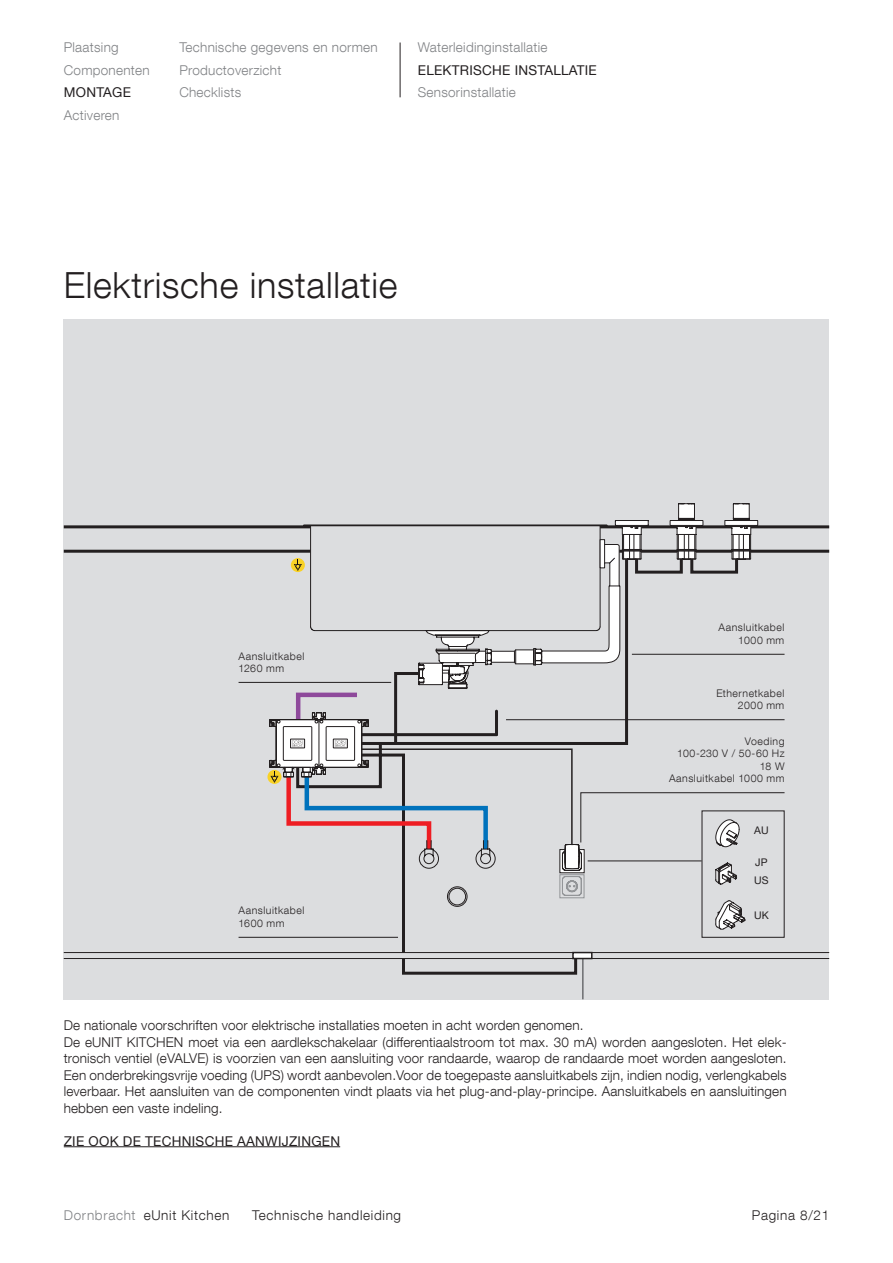
<style>
.page{position:relative;width:893px;height:1263px;background:#fff}
.page>*{position:absolute;margin:0;border:0;box-sizing:border-box;transform-origin:0 0}
.t1{font:300 36px "Helvetica Neue LT Com";letter-spacing:.02em;color:#231f20}
.t2{font:300 13.5px/16.5px "Helvetica Neue LT Com";letter-spacing:.01em;color:#231f20}
.t3{font:300 13.5px/22.5px "Helvetica Neue LT Com";letter-spacing:.02em;color:#808285}
.t4{font:13.5px "Helvetica Neue LT Com";letter-spacing:.02em;color:#231f20}
.t5{font:300 13.5px "Helvetica Neue LT Com";letter-spacing:.05em;color:#231f20}
.t6{font:300 10.5px/12.6px "Helvetica Neue LT Com";letter-spacing:.05em;color:#231f20;text-align:right}
.t7{font:10.5px/17.7px "Helvetica Neue LT Com";color:#231f20}
.s1{color:#808285}
</style>
<div class="page">
<div style="left:64px;top:319px;width:765px;height:680px;background:#dcdddf"></div>
<hr style="left:64px;top:525px;width:765px;height:3px;background:#231f20">
<hr style="left:64px;top:550px;width:765px;height:3px;background:#231f20">
<hr style="left:64px;top:958px;width:765px;height:1px;background:#231f20">
<hr style="left:64px;top:952px;width:765px;height:1px;background:#231f20">
<hr style="left:582px;top:958px;width:2px;height:41px;background:#6c6d70">
<svg style="left:579px;top:953px;width:13px;height:6px"></svg>
<svg style="left:295px;top:930px;width:284px;height:45px"></svg>
<svg style="left:267px;top:770px;width:14px;height:14px"></svg>
<hr style="left:64px;top:1146px;width:276px;height:1px;background:#231f20">
<hr style="left:239px;top:682px;width:152px;height:1px;background:#231f20">
<hr style="left:239px;top:937px;width:159px;height:1px;background:#231f20">
<svg style="left:269px;top:503px;width:516px;height:427px"></svg>
<hr style="left:400px;top:43px;width:1px;height:54px;background:#231f20">
<p class="t3" style="left:64px;top:36px;width:87px">Plaatsing<br>Componenten</p>
<p class="t4" style="left:64px;top:84px;width:69px">MONTAGE</p>
<p class="t3" style="left:64px;top:103px;width:57px">Activeren</p>
<p class="t3" style="left:179px;top:36px;width:200px">Technische gegevens en normen<br>Productoverzicht<br>Checklists</p>
<p class="t3" style="left:418px;top:36px;width:131px">Waterleidinginstallatie</p>
<p class="t4" style="left:418px;top:62px;width:180px">ELEKTRISCHE INSTALLATIE</p>
<p class="t3" style="left:418px;top:81px;width:100px">Sensorinstallatie</p>
<h1 class="t1" style="left:64px;top:263px;width:335px">Elektrische installatie</h1>
<p class="t6" style="left:239px;top:649px;width:67px;text-align:left">Aansluitkabel<br>1260 mm</p>
<p class="t6" style="left:239px;top:904px;width:67px;text-align:left">Aansluitkabel<br>1600 mm</p>
<p class="t6" style="left:718px;top:621px;width:67px">Aansluitkabel<br>1000 mm</p>
<p class="t6" style="left:716px;top:686px;width:70px">Ethernetkabel<br>2000 mm</p>
<p class="t6" style="left:669px;top:734px;width:117px">Voeding<br>100-230 V / 50-60 Hz<br>18 W<br>Aansluitkabel 1000 mm</p>
<p class="t7" style="left:754px;top:821px;width:16px">AU</p>
<p class="t7" style="left:754px;top:853px;width:16px">JP<br>US</p>
<p class="t7" style="left:754px;top:906px;width:16px">UK</p>
<p class="t2" style="left:64px;top:1017px;width:724px">De nationale voorschriften voor elektrische installaties moeten in acht worden genomen.<br>De eUNIT KITCHEN moet via een aardlekschakelaar (differentiaalstroom tot max. 30 mA) worden aangesloten. Het elek&shy;tronisch ventiel (eVALVE) is voorzien van een aansluiting voor randaarde, waarop de randaarde moet worden aangesloten.<br>Een onderbrekingsvrije voeding (UPS) wordt aanbevolen.Voor de toegepaste aansluitkabels zijn, indien nodig, verlengkabels leverbaar. Het aansluiten van de componenten vindt plaats via het plug-and-play-principe. Aansluitkabels en aansluitingen hebben een vaste indeling.</p>
<p class="t4" style="left:64px;top:1132px;width:278px">ZIE OOK DE TECHNISCHE AANWIJZINGEN</p>
<p class="t5" style="left:64px;top:1207px;width:167px"><span class="s1">Dornbracht</span> eUnit Kitchen</p>
<p class="t5" style="left:252px;top:1207px;width:150px">Technische handleiding</p>
<p class="t5" style="left:752px;top:1207px;width:79px">Pagina 8/21</p>
</div>
